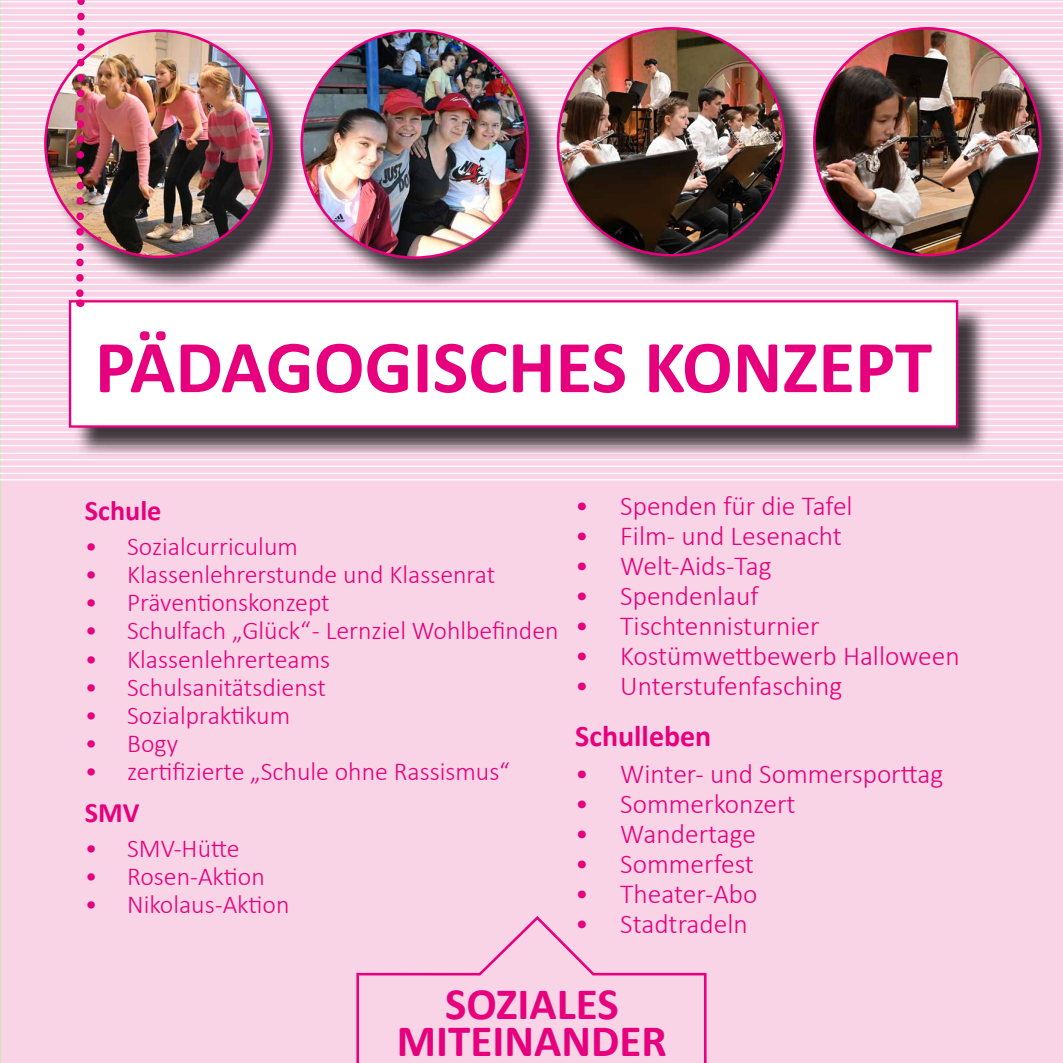
<style>
.page{position:relative;width:1063px;height:1063px;background:#f9d3e6}
.page>*{position:absolute;margin:0;border:0;box-sizing:border-box;transform-origin:0 0}
.t1{font:700 75.25px "Calibri";color:#e6007d}
.t2{font:700 45px/37.5px "Calibri";color:#e6007d;text-align:center}
.t3{font:700 30px "Calibri";color:#e6007d}
.t4{font:700 28.25px "Calibri";color:#e6007d}
.t5{font:300 27.5px "Calibri";color:#e6007d}
.t6{font:300 25.75px "Calibri";color:#e6007d}
</style>
<div class="page">
<svg style="left:356px;top:916px;width:351px;height:147px"></svg>
<hr style="left:0;top:0;width:1px;height:1063px;background:#cde4c4">
<hr style="left:0;top:466px;width:1063px;height:1px;background:#fff">
<hr style="left:0;top:459px;width:1063px;height:1px;background:#fff">
<hr style="left:0;top:479px;width:1063px;height:1px;background:#fff">
<hr style="left:0;top:473px;width:1063px;height:1px;background:#fff">
<hr style="left:0;top:453px;width:1063px;height:1px;background:#fff">
<hr style="left:0;top:431px;width:1063px;height:2px;background:#fff">
<hr style="left:0;top:425px;width:1063px;height:1px;background:#fff">
<hr style="left:0;top:445px;width:1063px;height:1px;background:#fff">
<hr style="left:0;top:439px;width:1063px;height:1px;background:#fff">
<hr style="left:0;top:418px;width:1063px;height:2px;background:#fff">
<hr style="left:0;top:398px;width:1063px;height:2px;background:#fff">
<hr style="left:0;top:392px;width:1063px;height:1px;background:#fff">
<hr style="left:0;top:412px;width:1063px;height:1px;background:#fff">
<hr style="left:0;top:405px;width:1063px;height:2px;background:#fff">
<hr style="left:0;top:385px;width:1063px;height:2px;background:#fff">
<hr style="left:0;top:364px;width:1063px;height:1px;background:#fff">
<hr style="left:0;top:358px;width:1063px;height:1px;background:#fff">
<hr style="left:0;top:378px;width:1063px;height:1px;background:#fff">
<hr style="left:0;top:371px;width:1063px;height:2px;background:#fff">
<hr style="left:0;top:351px;width:1063px;height:1px;background:#fff">
<hr style="left:0;top:331px;width:1063px;height:1px;background:#fff">
<hr style="left:0;top:325px;width:1063px;height:1px;background:#fff">
<hr style="left:0;top:345px;width:1063px;height:1px;background:#fff">
<hr style="left:0;top:338px;width:1063px;height:1px;background:#fff">
<hr style="left:0;top:318px;width:1063px;height:1px;background:#fff">
<hr style="left:0;top:297px;width:1063px;height:1px;background:#fff">
<hr style="left:0;top:290px;width:1063px;height:2px;background:#fff">
<hr style="left:0;top:310px;width:1063px;height:2px;background:#fff">
<hr style="left:0;top:304px;width:1063px;height:1px;background:#fff">
<hr style="left:0;top:284px;width:1063px;height:1px;background:#fff">
<hr style="left:0;top:264px;width:1063px;height:1px;background:#fff">
<hr style="left:0;top:257px;width:1063px;height:1px;background:#fff">
<hr style="left:0;top:277px;width:1063px;height:2px;background:#fff">
<hr style="left:0;top:271px;width:1063px;height:1px;background:#fff">
<hr style="left:0;top:251px;width:1063px;height:1px;background:#fff">
<hr style="left:0;top:230px;width:1063px;height:1px;background:#fff">
<hr style="left:0;top:223px;width:1063px;height:1px;background:#fff">
<hr style="left:0;top:243px;width:1063px;height:1px;background:#fff">
<hr style="left:0;top:237px;width:1063px;height:1px;background:#fff">
<hr style="left:0;top:216px;width:1063px;height:2px;background:#fff">
<hr style="left:0;top:196px;width:1063px;height:1px;background:#fff">
<hr style="left:0;top:190px;width:1063px;height:1px;background:#fff">
<hr style="left:0;top:210px;width:1063px;height:1px;background:#fff">
<hr style="left:0;top:203px;width:1063px;height:1px;background:#fff">
<hr style="left:0;top:183px;width:1063px;height:1px;background:#fff">
<hr style="left:0;top:162px;width:1063px;height:1px;background:#fff">
<hr style="left:0;top:155px;width:1063px;height:2px;background:#fff">
<hr style="left:0;top:175px;width:1063px;height:2px;background:#fff">
<hr style="left:0;top:169px;width:1063px;height:1px;background:#fff">
<hr style="left:0;top:149px;width:1063px;height:1px;background:#fff">
<hr style="left:0;top:129px;width:1063px;height:1px;background:#fff">
<hr style="left:0;top:122px;width:1063px;height:1px;background:#fff">
<hr style="left:0;top:142px;width:1063px;height:2px;background:#fff">
<hr style="left:0;top:136px;width:1063px;height:1px;background:#fff">
<hr style="left:0;top:116px;width:1063px;height:1px;background:#fff">
<hr style="left:0;top:95px;width:1063px;height:1px;background:#fff">
<hr style="left:0;top:88px;width:1063px;height:1px;background:#fff">
<hr style="left:0;top:108px;width:1063px;height:1px;background:#fff">
<hr style="left:0;top:102px;width:1063px;height:1px;background:#fff">
<hr style="left:0;top:81px;width:1063px;height:2px;background:#fff">
<hr style="left:0;top:61px;width:1063px;height:2px;background:#fff">
<hr style="left:0;top:55px;width:1063px;height:1px;background:#fff">
<hr style="left:0;top:75px;width:1063px;height:1px;background:#fff">
<hr style="left:0;top:68px;width:1063px;height:2px;background:#fff">
<hr style="left:0;top:48px;width:1063px;height:2px;background:#fff">
<hr style="left:0;top:27px;width:1063px;height:1px;background:#fff">
<hr style="left:0;top:21px;width:1063px;height:1px;background:#fff">
<hr style="left:0;top:41px;width:1063px;height:1px;background:#fff">
<hr style="left:0;top:34px;width:1063px;height:2px;background:#fff">
<hr style="left:0;top:14px;width:1063px;height:1px;background:#fff">
<hr style="left:0;top:8px;width:1063px;height:1px;background:#fff">
<hr style="left:0;top:1px;width:1063px;height:1px;background:#fff">
<div style="left:73px;top:304px;width:916px;height:155px;background:#000;opacity:.75"></div>
<div style="left:70px;top:301px;width:887px;height:126px;background:#fff"></div>
<div style="left:69px;top:300px;width:889px;height:128px;border:2px solid #e6007d"></div>
<div style="left:304px;top:33px;width:256px;height:257px;background:#000;opacity:.75"></div>
<div style="left:302px;top:31px;width:226px;height:227px;background:#000;opacity:.75"></div>
<img style="left:302px;top:31px;width:226px;height:227px;border-radius:113px">
<div style="left:817px;top:31px;width:246px;height:256px;background:#000;opacity:.75"></div>
<img style="left:814px;top:28px;width:227px;height:227px;border-radius:113px">
<div style="left:561px;top:31px;width:255px;height:256px;background:#000;opacity:.75"></div>
<img style="left:558px;top:28px;width:226px;height:227px;border-radius:113px">
<div style="left:48px;top:33px;width:256px;height:256px;background:#000;opacity:.75"></div>
<img style="left:45px;top:31px;width:227px;height:226px;border-radius:113px">
<img style="left:72px;top:0;width:17px;height:307px">
<h1 class="t1" style="left:95px;top:314px;width:839px">PÄDAGOGISCHES KONZEPT</h1>
<p class="t4" style="left:85px;top:490px;width:78px">Schule</p>
<p class="t6" style="left:85px;top:530px;width:215px">• Sozialcurriculum</p>
<p class="t6" style="left:85px;top:558px;width:412px">• Klassenlehrerstunde und Klassenrat</p>
<p class="t6" style="left:85px;top:587px;width:246px">• Präventionskonzept</p>
<p class="t6" style="left:85px;top:615px;width:475px">• Schulfach „Glück“ - Lernziel Wohlbefinden</p>
<p class="t6" style="left:85px;top:643px;width:247px">• Klassenlehrerteams</p>
<p class="t6" style="left:85px;top:671px;width:243px">• Schulsanitätsdienst</p>
<p class="t6" style="left:85px;top:700px;width:207px">• Sozialpraktikum</p>
<p class="t6" style="left:85px;top:728px;width:95px">• Bogy</p>
<p class="t6" style="left:85px;top:756px;width:426px">• zertifizierte „Schule ohne Rassismus“</p>
<p class="t4" style="left:85px;top:793px;width:56px">SMV</p>
<p class="t6" style="left:85px;top:832px;width:156px">• SMV-Hütte</p>
<p class="t6" style="left:85px;top:861px;width:181px">• Rosen-Aktion</p>
<p class="t6" style="left:85px;top:889px;width:206px">• Nikolaus-Aktion</p>
<p class="t5" style="left:575px;top:489px;width:279px">• Spenden für die Tafel</p>
<p class="t5" style="left:575px;top:519px;width:268px">• Film- und Lesenacht</p>
<p class="t5" style="left:575px;top:549px;width:198px">• Welt-Aids-Tag</p>
<p class="t5" style="left:575px;top:579px;width:185px">• Spendenlauf</p>
<p class="t5" style="left:575px;top:609px;width:246px">• Tischtennisturnier</p>
<p class="t5" style="left:575px;top:639px;width:386px">• Kostümwettbewerb Halloween</p>
<p class="t5" style="left:575px;top:669px;width:269px">• Unterstufenfasching</p>
<p class="t3" style="left:575px;top:715px;width:138px">Schulleben</p>
<p class="t5" style="left:575px;top:757px;width:370px">• Winter- und Sommersporttag</p>
<p class="t5" style="left:575px;top:787px;width:222px">• Sommerkonzert</p>
<p class="t5" style="left:575px;top:817px;width:182px">• Wandertage</p>
<p class="t5" style="left:575px;top:847px;width:180px">• Sommerfest</p>
<p class="t5" style="left:575px;top:877px;width:184px">• Theater-Abo</p>
<p class="t5" style="left:575px;top:907px;width:174px">• Stadtradeln</p>
<h2 class="t2" style="left:397px;top:984px;width:271px">SOZIALES<br>MITEINANDER</h2>
</div>
